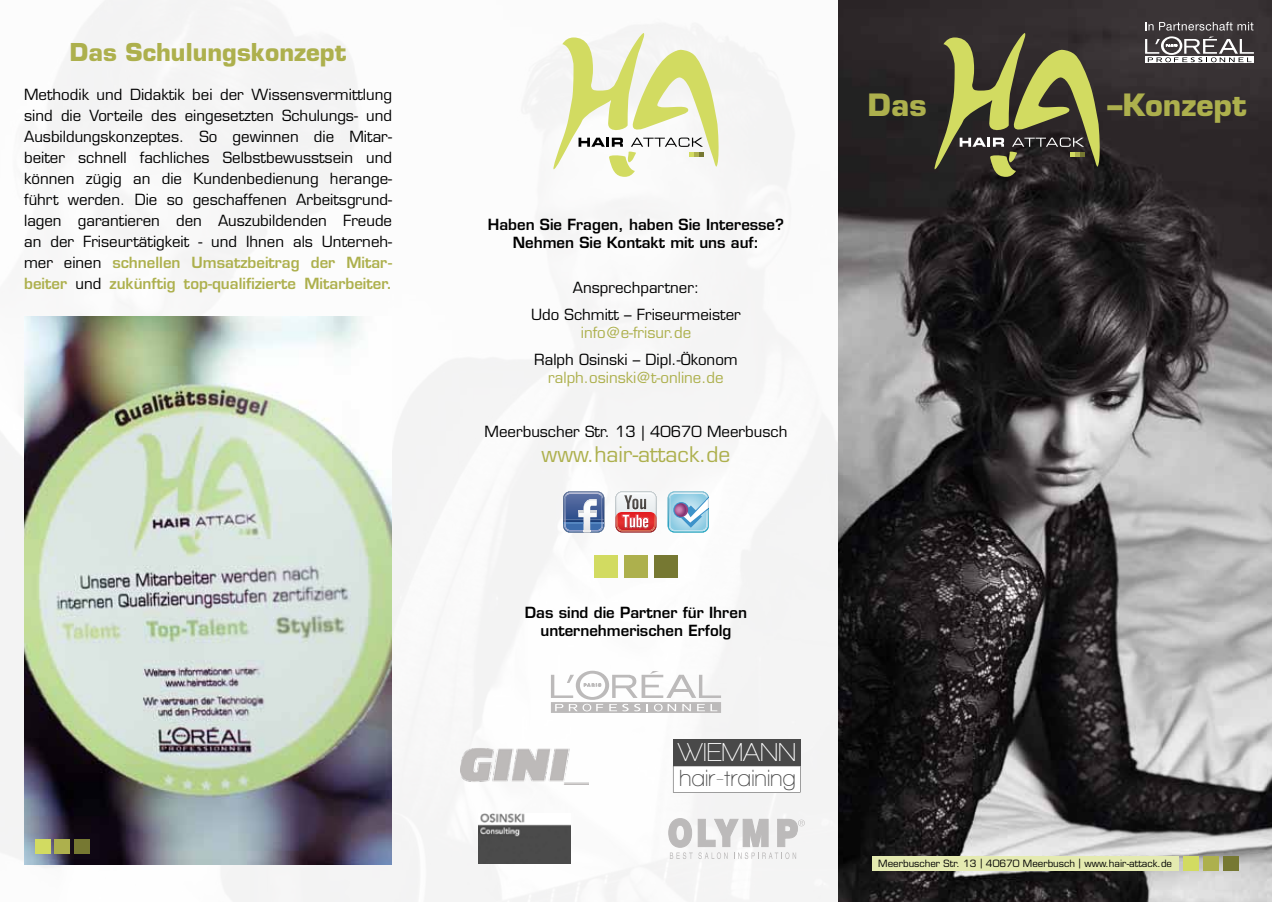
<style>
.page{position:relative;width:1272px;height:902px;background:#fff}
.page>*{position:absolute;margin:0;border:0;box-sizing:border-box;transform-origin:0 0}
.t1{font:700 30px "Eurostile LT Std";color:#adb04d}
.t2{font:600 26.4px "Walkway";color:#fff}
.t3{font:700 24px "Eurostile LT Std";color:#adb04d}
.t4{font:600 23.85px "Walkway";color:#494949}
.t5{font:21px "Eurostile LT Std";color:#adb04d}
.t6{font:15px/21px "Eurostile LT Std";color:#000;text-align:justify}
.t7{font:600 15px/18px "Eurostile LT Std";color:#000;text-align:center}
.t8{font:15px "Eurostile LT Std";color:#adb04d}
.t9{font:9.75px "Eurostile LT Std";color:#000}
.s1{font-weight:600;color:#adb04d}
</style>
<div class="page">
<img style="left:0;top:0;width:1271px;height:901px">
<img style="left:478px;top:813px;width:92px;height:50px">
<img style="left:460px;top:747px;width:128px;height:37px">
<svg style="left:698px;top:819px;width:70px;height:27px"></svg>
<svg style="left:777px;top:819px;width:27px;height:27px"></svg>
<svg style="left:668px;top:818px;width:24px;height:41px"></svg>
<svg style="left:698px;top:852px;width:29px;height:7px"></svg>
<svg style="left:734px;top:852px;width:62px;height:7px"></svg>
<svg style="left:551px;top:711px;width:170px;height:1px"></svg>
<svg style="left:551px;top:670px;width:170px;height:41px"></svg>
<svg style="left:553px;top:33px;width:165px;height:144px"></svg>
<svg style="left:673px;top:765px;width:127px;height:27px"></svg>
<div style="left:673px;top:739px;width:127px;height:26px;background:#494949"></div>
<img style="left:24px;top:316px;width:367px;height:548px">
<svg style="left:932px;top:33px;width:167px;height:144px;background:#64643e"></svg>
<svg style="left:1144px;top:62px;width:109px;height:1px"></svg>
<svg style="left:1144px;top:22px;width:109px;height:40px"></svg>
<div style="left:593px;top:555px;width:24px;height:22px;background:#d2db61"></div>
<div style="left:624px;top:555px;width:24px;height:22px;background:#adb04d"></div>
<div style="left:654px;top:555px;width:24px;height:22px;background:#767832"></div>
<div style="left:871px;top:856px;width:307px;height:14px;background:#e4eab0"></div>
<div style="left:1183px;top:856px;width:15px;height:14px;background:#d2db61"></div>
<div style="left:1202px;top:856px;width:16px;height:14px;background:#adb04d"></div>
<div style="left:1222px;top:856px;width:16px;height:14px;background:#767832"></div>
<svg style="left:563px;top:491px;width:42px;height:41px"></svg>
<img style="left:564px;top:492px;width:39px;height:7px">
<svg style="left:667px;top:491px;width:42px;height:41px;background:#9dc4dc"></svg>
<svg style="left:615px;top:491px;width:41px;height:41px"></svg>
<div style="left:35px;top:839px;width:15px;height:15px;background:#d2db61"></div>
<div style="left:55px;top:839px;width:15px;height:15px;background:#adb04d"></div>
<div style="left:74px;top:839px;width:16px;height:15px;background:#767832"></div>
<h3 class="t3" style="left:70px;top:37px;width:278px">Das Schulungskonzept</h3>
<p class="t6" style="left:24px;top:84px;width:369px">Methodik und Didaktik bei der Wissensvermittlung sind die Vorteile des eingesetzten Schulungs- und Ausbildungskonzeptes. So gewinnen die Mitar&shy;beiter schnell fachliches Selbstbewusstsein und können zügig an die Kundenbedienung herange&shy;führt werden. Die so geschaffenen Arbeitsgrund&shy;lagen garantieren den Auszubildenden Freude an der Friseurtätigkeit - und Ihnen als Unterneh&shy;mer einen <span class="s1">schnellen Umsatzbeitrag der Mitar&shy;beiter</span> und <span class="s1">zukünftig top-qualifizierte Mitarbeiter.</span></p>
<p class="t7" style="left:488px;top:215px;width:298px">Haben Sie Fragen, haben Sie Interesse?<br>Nehmen Sie Kontakt mit uns auf:</p>
<p class="t6" style="left:531px;top:274px;width:211px;line-height:27px;text-align:center">Ansprechpartner:<br>Udo Schmitt – Friseurmeister</p>
<p class="t8" style="left:581px;top:323px;width:112px">info@e-frisur.de</p>
<p class="t6" style="left:534px;top:349px;width:205px">Ralph Osinski – Dipl.-Ökonom</p>
<p class="t8" style="left:548px;top:368px;width:177px">ralph.osinski@t-online.de</p>
<p class="t6" style="left:484px;top:421px;width:304px">Meerbuscher Str. 13 | 40670 Meerbusch</p>
<h3 class="t5" style="left:541px;top:441px;width:190px">www.hair-attack.de</h3>
<p class="t7" style="left:525px;top:603px;width:223px">Das sind die Partner für Ihren unternehmerischen Erfolg</p>
<h2 class="t2" style="left:677px;top:738px;width:120px">WIEMANN</h2>
<h3 class="t4" style="left:679px;top:764px;width:118px">hair-training</h3>
<h1 class="t1" style="left:867px;top:87px;width:60px">Das</h1>
<h1 class="t1" style="left:1107px;top:87px;width:141px">–Konzept</h1>
<p class="t9" style="left:878px;top:857px;width:295px">Meerbuscher Str. 13 | 40670 Meerbusch | www.hair-attack.de</p>
</div>
